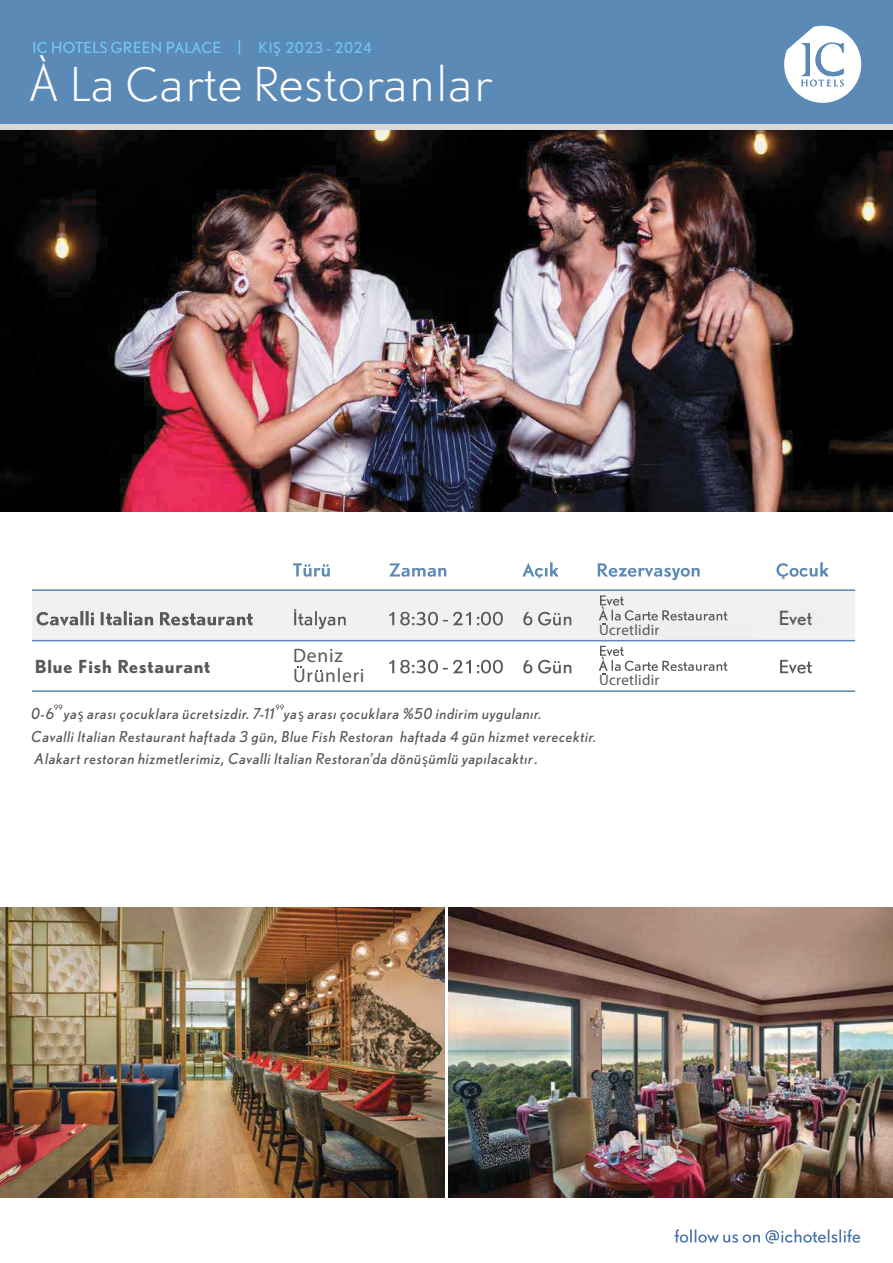
<style>
.page{position:relative;width:893px;height:1263px;background:#fff}
.page>*{position:absolute;margin:0;border:0;box-sizing:border-box;transform-origin:0 0}
.t1{font:46.5px "Nobel Listing UN Light";color:#fff}
.t2{font:19.5px/19.5px "Journal Sans Cyrillic";letter-spacing:.04em;color:#57585b}
.t3{font:19.5px "Nobel";color:#57585b}
.t4{font:700 18px "Nobel";letter-spacing:.045em;color:#57585b}
.t5{font:italic 15px/22.5px "Nobel";letter-spacing:.05em;color:#57585b}
.t6{font:15px "Journal Sans Cyrillic";letter-spacing:.02em;color:#57585b}
.t7{font:15px "Nobel";letter-spacing:.045em;color:#70c4ea}
.s1{font-family:"Josefin Sans";font-style:normal}
.s2{font-family:"Journal Sans"}
</style>
<div class="page">
<div style="left:32px;top:589px;width:823px;height:51px;background:#f2f0f0"></div>
<div style="left:0;top:124px;width:893px;height:7px;background:#d8d8db"></div>
<div style="left:0;top:0;width:893px;height:124px;background:#5c8ab7"></div>
<svg style="left:784px;top:26px;width:77px;height:77px"></svg>
<hr style="left:32px;top:589px;width:823px;height:2px;background:#5c8ab7">
<hr style="left:32px;top:640px;width:823px;height:1px;background:#5c8ab7">
<hr style="left:32px;top:690px;width:823px;height:2px;background:#5c8ab7">
<svg style="left:37px;top:611px;width:216px;height:15px"></svg>
<svg style="left:294px;top:609px;width:277px;height:20px"></svg>
<svg style="left:780px;top:660px;width:32px;height:14px"></svg>
<svg style="left:33px;top:41px;width:187px;height:12px"></svg>
<svg style="left:239px;top:40px;width:1px;height:15px"></svg>
<img style="left:0;top:908px;width:445px;height:289px">
<img style="left:448px;top:908px;width:445px;height:289px">
<svg style="left:293px;top:562px;width:536px;height:18px"></svg>
<img style="left:0;top:130px;width:893px;height:382px">
<svg style="left:674px;top:1229px;width:186px;height:14px"></svg>
<svg style="left:297px;top:659px;width:274px;height:14px"></svg>
<svg style="left:599px;top:595px;width:129px;height:30px"></svg>
<svg style="left:599px;top:646px;width:129px;height:29px"></svg>
<svg style="left:54px;top:704px;width:9px;height:7px"></svg>
<svg style="left:276px;top:704px;width:8px;height:6px"></svg>
<p class="t7" style="left:258px;top:39px;width:115px">KIS 2023 - 2024</p>
<h1 class="t1" style="left:28px;top:53px;width:465px">À La Carte Restoranlar</h1>
<p class="t4" style="left:35px;top:655px;width:177px">Blue Fish Restaurant</p>
<h2 class="t2" style="left:293px;top:646px;width:73px">Deniz<br>Urunleri</h2>
<p class="t6" style="left:599px;top:621px;width:62px">Ucretlidir</p>
<p class="t6" style="left:599px;top:671px;width:62px">Ucretlidir</p>
<p class="t5" style="left:32px;top:702px;width:566px">0-6 ya<span class="s1">ş</span> arası çocuklara ücretsizdir. 7-11 ya<span class="s1">ş</span> arası çocuklara %50 indirim uygulanır.<br>Cavalli Italian Restaurant haftada 3 gün, Blue Fish Restoran haftada 4 gün hizmet verecektir.<br>Alakart restoran hizmetlerimiz, Cavalli Italian Restoran'da dönü<span class="s1">ş</span>ümlü yapılacaktır<span class="s2">.</span></p>
<h2 class="t3" style="left:779px;top:606px;width:35px">Evet</h2>
</div>
